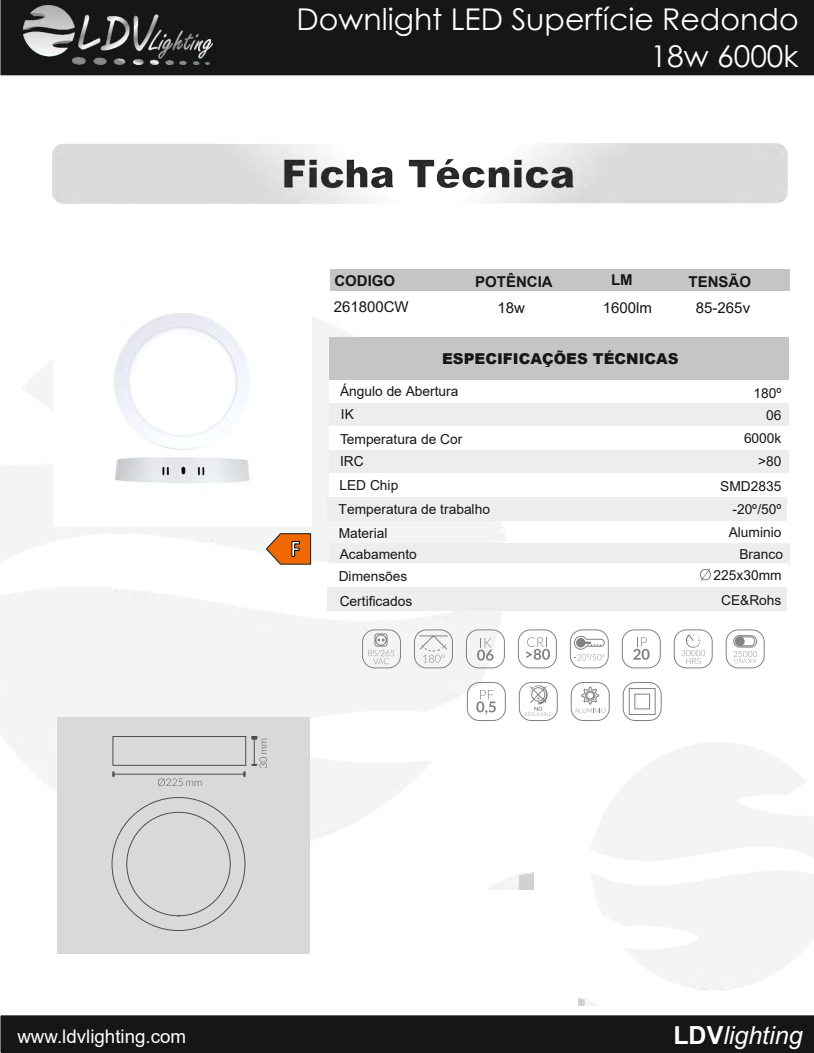
<style>
.page{position:relative;width:814px;height:1053px;background:#fff}
.page>*{position:absolute;margin:0;border:0;box-sizing:border-box;transform-origin:0 0}
.t1{font:30px/36px "Century Gothic";color:#fff;text-align:right}
.t2{font:italic 25px "Arial";color:#fff}
.t3{font:700 23.5px "Calibri";color:#fff;scale:.92 1}
.t4{font:18.75px "Arial";color:#fff}
.t5{font:700 15px "Arial";color:#151616}
.t6{font:900 15px "Arial";color:#151616}
.t7{font:15px "Arial";color:#151616}
.t8{font:15px "Arial";color:#151616}
.t9{font:13.75px/25.4px "Arial";color:#151616}
.t10{font:13.75px "Arial";color:#151616}
.s1{font-style:inherit}
.s2{font-weight:700;font-style:normal}
</style>
<div class="page">
<img style="left:1px;top:498px;width:505px;height:123px">
<svg style="left:1px;top:75px;width:813px;height:423px"></svg>
<div style="left:304px;top:119px;width:488px;height:60px;background:#fff;border:1px solid #d9d9da;border-radius:11px"></div>
<div style="left:52px;top:119px;width:516px;height:60px;background:#fff;border:1px solid #d9d9da;border-radius:11px"></div>
<div style="left:330px;top:269px;width:459px;height:22px;background:#c5c5c5"></div>
<div style="left:330px;top:337px;width:459px;height:42px;background:#c5c5c5"></div>
<div style="left:0;top:0;width:814px;height:75px;background:#151616"></div>
<img style="left:23px;top:5px;width:189px;height:60px">
<div style="left:1px;top:1015px;width:813px;height:37px;background:#151616"></div>
<div style="left:57px;top:717px;width:252px;height:237px;background:#d9d9da"></div>
<svg style="left:266px;top:533px;width:45px;height:31px"></svg>
<img style="left:52px;top:143px;width:735px;height:61px">
<div style="left:329px;top:380px;width:459px;height:23px;background:#fff"></div>
<div style="left:330px;top:403px;width:459px;height:23px;background:#eceded"></div>
<div style="left:330px;top:449px;width:459px;height:23px;background:#eceded"></div>
<div style="left:328px;top:497px;width:459px;height:24px;background:#eceded"></div>
<div style="left:330px;top:543px;width:459px;height:24px;background:#eceded"></div>
<div style="left:330px;top:473px;width:459px;height:23px;background:#fff"></div>
<div style="left:330px;top:426px;width:459px;height:24px;background:#fff"></div>
<div style="left:329px;top:563px;width:459px;height:24px;background:#fff"></div>
<div style="left:328px;top:587px;width:459px;height:24px;background:#eceded"></div>
<svg style="left:633px;top:637px;width:16px;height:22px"></svg>
<div style="left:622px;top:629px;width:38px;height:39px;border:1px solid #818281;border-radius:12px"></div>
<svg style="left:570px;top:629px;width:39px;height:39px"></svg>
<svg style="left:526px;top:637px;width:24px;height:22px"></svg>
<div style="left:518px;top:629px;width:38px;height:39px;border:1px solid #818281;border-radius:12px"></div>
<svg style="left:477px;top:638px;width:16px;height:22px"></svg>
<div style="left:466px;top:629px;width:38px;height:39px;border:1px solid #818281;border-radius:12px"></div>
<svg style="left:362px;top:629px;width:39px;height:39px"></svg>
<svg style="left:414px;top:629px;width:39px;height:39px"></svg>
<svg style="left:525px;top:685px;width:26px;height:30px"></svg>
<div style="left:519px;top:682px;width:38px;height:38px;border:1px solid #818281;border-radius:12px"></div>
<div style="left:726px;top:629px;width:38px;height:39px;border:1px solid #818281;border-radius:12px"></div>
<svg style="left:733px;top:635px;width:24px;height:28px"></svg>
<div style="left:735px;top:636px;width:9px;height:10px;background:#818281;border-radius:50%"></div>
<svg style="left:476px;top:690px;width:20px;height:24px"></svg>
<div style="left:467px;top:682px;width:38px;height:38px;border:1px solid #818281;border-radius:12px"></div>
<div style="left:674px;top:629px;width:38px;height:39px;border:1px solid #818281;border-radius:12px"></div>
<svg style="left:681px;top:634px;width:24px;height:30px"></svg>
<svg style="left:571px;top:682px;width:38px;height:39px"></svg>
<svg style="left:623px;top:682px;width:38px;height:39px"></svg>
<img style="left:53px;top:268px;width:258px;height:259px">
<svg style="left:700px;top:568px;width:11px;height:13px"></svg>
<hr style="left:114px;top:774px;width:130px;height:1px;background:#4e4e4d">
<svg style="left:158px;top:778px;width:43px;height:8px"></svg>
<svg style="left:111px;top:797px;width:134px;height:134px"></svg>
<div style="left:113px;top:736px;width:133px;height:29px;border:1px solid #4e4e4d"></div>
<svg style="left:251px;top:736px;width:16px;height:32px"></svg>
<h1 class="t1" style="left:296px;top:1px;width:503px">Downlight LED Superfície Redondo<br>18w 6000k</h1>
<p class="t5" style="left:334px;top:275px;width:62px">CODIGO</p>
<p class="t5" style="left:475px;top:271px;width:79px">POTÊNCIA</p>
<p class="t5" style="left:611px;top:274px;width:23px">LM</p>
<p class="t5" style="left:688px;top:271px;width:64px">TENSÃO</p>
<p class="t7" style="left:334px;top:296px;width:77px">2<span class="s1">61</span>800<span class="s1">CW</span></p>
<p class="t8" style="left:497px;top:297px;width:29px">1<span class="s1">8</span>w</p>
<p class="t7" style="left:602px;top:297px;width:51px">1600<span class="s1">lm</span></p>
<p class="t7" style="left:696px;top:297px;width:56px">85<span class="s1">-2</span>65<span class="s1">v</span></p>
<h3 class="t3" style="left:290px;top:532px;width:12px">F</h3>
<p class="t6" style="left:442px;top:347px;width:238px">ESPECIFICAÇÕES TÉCNICAS</p>
<p class="t9" style="left:340px;top:378px;width:120px">Ángulo de Abertura</p>
<p class="t9" style="left:340px;top:401px;width:124px">IK<br>Temperatura de Cor</p>
<p class="t9" style="left:340px;top:448px;width:25px">IRC</p>
<p class="t9" style="left:339px;top:496px;width:153px">Temperatura de trabalho</p>
<p class="t9" style="left:339px;top:472px;width:60px">LED Chip</p>
<p class="t9" style="left:339px;top:523px;width:80px;line-height:20.8px">Material<br>Acabamento</p>
<p class="t9" style="left:339px;top:564px;width:75px;line-height:24.5px">Dimensões<br>Certificados</p>
<p class="t9" style="left:753px;top:380px;width:29px">180º</p>
<p class="t9" style="left:766px;top:402px;width:17px">06</p>
<p class="t10" style="left:744px;top:433px;width:39px">6000k</p>
<p class="t10" style="left:758px;top:456px;width:25px">&gt;80</p>
<p class="t10" style="left:732px;top:504px;width:51px">-20º/50º</p>
<p class="t10" style="left:720px;top:480px;width:63px">SMD2835</p>
<p class="t10" style="left:729px;top:527px;width:54px">Aluminio</p>
<p class="t9" style="left:739px;top:541px;width:45px">Branco</p>
<p class="t9" style="left:713px;top:562px;width:70px">225x30mm</p>
<p class="t10" style="left:721px;top:595px;width:62px">CE&amp;Rohs</p>
<h3 class="t4" style="left:17px;top:1023px;width:170px">www.ldvlighting.com</h3>
<h2 class="t2" style="left:673px;top:1026px;width:131px"><span class="s2">LDV</span>lighting</h2>
</div>
